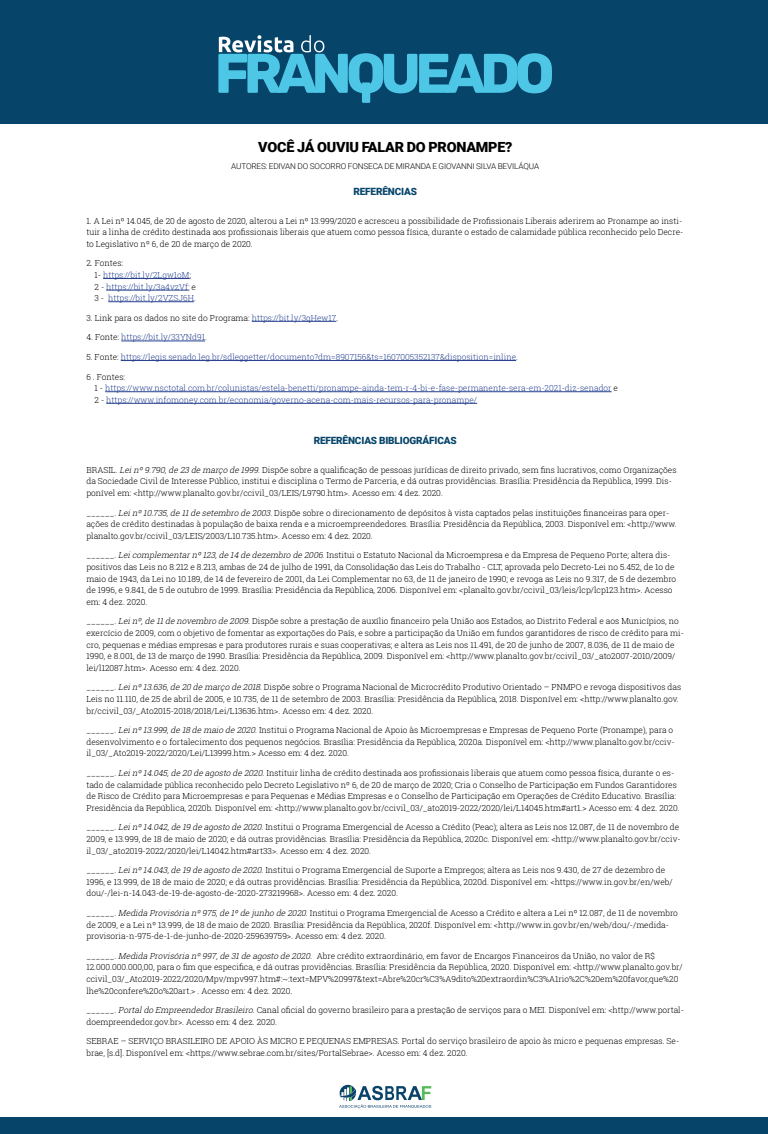
<style>
.page{position:relative;width:768px;height:1134px;background:#fff}
.page>*{position:absolute;margin:0;border:0;box-sizing:border-box;transform-origin:0 0}
.t1{font:900 14px "Roboto";letter-spacing:-.015em;color:#000}
.t2{font:900 10px "Roboto";letter-spacing:-.015em;color:#06446a}
.t3{font:300 8.32px/11.6px "Roboto Slab";color:#000}
.t4{font:300 8.32px/11.6px "Roboto Slab";color:#25408f}
.t5{font:300 8px "Roboto";letter-spacing:-.015em;color:#000}
.s1{color:#000}
.s2{color:#25408f}
.s3{font-style:italic}
</style>
<div class="page">
<div style="left:0;top:0;width:768px;height:124px;background:#06446a"></div>
<div style="left:0;top:1117px;width:768px;height:17px;background:#06446a"></div>
<svg style="left:339px;top:1085px;width:92px;height:24px"></svg>
<svg style="left:218px;top:35px;width:334px;height:68px"></svg>
<hr style="left:103px;top:278px;width:87px;height:1px;background:#25408f">
<hr style="left:106px;top:290px;width:82px;height:1px;background:#25408f">
<hr style="left:108px;top:302px;width:86px;height:1px;background:#25408f">
<hr style="left:252px;top:321px;width:84px;height:1px;background:#25408f">
<hr style="left:121px;top:341px;width:84px;height:1px;background:#25408f">
<hr style="left:121px;top:360px;width:395px;height:1px;background:#25408f">
<hr style="left:105px;top:392px;width:507px;height:1px;background:#25408f">
<hr style="left:106px;top:403px;width:371px;height:1px;background:#25408f">
<h1 class="t1" style="left:258px;top:137px;width:256px">VOCÊ JÁ OUVIU FALAR DO PRONAMPE?</h1>
<p class="t5" style="left:231px;top:161px;width:309px">AUTORES: EDIVAN DO SOCORRO FONSECA DE MIRANDA E GIOVANNI SILVA BEVILÁQUA</p>
<p class="t2" style="left:353px;top:185px;width:65px">REFERÊNCIAS</p>
<p class="t3" style="left:86px;top:214px;width:599px">1. A Lei nº 14.045, de 20 de agosto de 2020, alterou a Lei nº 13.999/2020 e acresceu a possibilidade de Profissionais Liberais aderirem ao Pronampe ao insti&shy;tuir a linha de crédito destinada aos profissionais liberais que atuem como pessoa física, durante o estado de calamidade pública reconhecido pelo Decre&shy;to Legislativo nº 6, de 20 de março de 2020.</p>
<p class="t4" style="left:94px;top:257px;width:103px;text-indent:-8px"><span class="s1">2. Fontes:<br>1-</span> https://bit.ly/2Lgw1oM<span class="s1">;<br>2 -</span> https://bit.ly/3a4vzVf<span class="s1">; e<br>3 -</span> https://bit.ly/2VZSJ6H<span class="s1">.</span></p>
<p class="t3" style="left:86px;top:312px;width:253px">3. Link para os dados no site do Programa: <span class="s2">https://bit.ly/3qHew17</span>.</p>
<p class="t4" style="left:86px;top:331px;width:122px"><span class="s1">4. Fonte:</span> https://bit.ly/33YNd91<span class="s1">.</span></p>
<p class="t4" style="left:86px;top:351px;width:433px"><span class="s1">5. Fonte:</span> https://legis.senado.leg.br/sdleggetter/documento?dm=8907156&amp;ts=1607005352137&amp;disposition=inline<span class="s1">.</span></p>
<p class="t4" style="left:94px;top:370px;width:525px;text-indent:-8px"><span class="s1">6 . Fontes:<br>1 -</span> https://www.nsctotal.com.br/colunistas/estela-benetti/pronampe-ainda-tem-r-4-bi-e-fase-permanente-sera-em-2021-diz-senador <span class="s1">e<br>2 -</span> https://www.infomoney.com.br/economia/governo-acena-com-mais-recursos-para-pronampe/</p>
<p class="t2" style="left:314px;top:434px;width:144px">REFERÊNCIAS BIBLIOGRÁFICAS</p>
<p class="t3" style="left:86px;top:464px;width:592px">BRASIL. <span class="s3">Leinº9.790,de 23 de março de 1999</span>. Dispõe sobre a qualificação de pessoas jurídicas de direito privado, sem fins lucrativos, como Organizações da Sociedade Civil de Interesse Público, institui e disciplina o Termo de Parceria, e dá outras providências. Brasília: Presidência da República, 1999. Dis&shy;ponível em: &lt;http://www.planalto.gov.br/ccivil_03/LEIS/L9790.htm&gt;. Acesso em: 4 dez. 2020.</p>
<p class="t3" style="left:86px;top:506px;width:592px">______. <span class="s3">Leinº10.735,de 11de setembro de 2003</span>. Dispõe sobre o direcionamento de depósitos à vista captados pelas instituições financeiras para oper&shy;ações de crédito destinadas à população de baixa renda e a microempreendedores. Brasília: Presidência da República, 2003. Disponível em: &lt;http://www. planalto.gov.br/ccivil_03/LEIS/2003/L10.735.htm&gt;. Acesso em: 4 dez. 2020.</p>
<p class="t3" style="left:86px;top:549px;width:591px">______. <span class="s3">Leicomplementarnº123,de 14 de dezembro de 2006</span>. Institui o Estatuto Nacional da Microempresa e da Empresa de Pequeno Porte; altera dis&shy;positivos das Leis no 8.212 e 8.213, ambas de 24 de julho de 1991, da Consolidação das Leis do Trabalho - CLT, aprovada pelo Decreto-Lei no 5.452, de 1o de maio de 1943, da Lei no 10.189, de 14 de fevereiro de 2001, da Lei Complementar no 63, de 11 de janeiro de 1990; e revoga as Leis no 9.317, de 5 de dezembro de 1996, e 9.841, de 5 de outubro de 1999. Brasília: Presidência da República, 2006. Disponível em: &lt;planalto.gov.br/ccivil_03/leis/lcp/lcp123.htm&gt;. Acesso em: 4 dez. 2020.</p>
<p class="t3" style="left:86px;top:615px;width:599px">______. <span class="s3">Leinº,de 11de novembro de 2009</span>. Dispõe sobre a prestação de auxílio financeiro pela União aos Estados, ao Distrito Federal e aos Municípios, no exercício de 2009, com o objetivo de fomentar as exportações do País, e sobre a participação da União em fundos garantidores de risco de crédito para mi&shy;cro, pequenas e médias empresas e para produtores rurais e suas cooperativas; e altera as Leis nos 11.491, de 20 de junho de 2007, 8.036, de 11 de maio de 1990, e 8.001, de 13 de março de 1990. Brasília: Presidência da República, 2009. Disponível em: &lt;http://www.planalto.gov.br/ccivil_03/_ato2007-2010/2009/ lei/l12087.htm&gt;. Acesso em: 4 dez. 2020.</p>
<p class="t3" style="left:86px;top:681px;width:596px">______. <span class="s3">Leinº13.636,de 20 de março de 2018</span>. Dispõe sobre o Programa Nacional de Microcrédito Produtivo Orientado – PNMPO e revoga dispositivos das<br>Leis no 11.110, de 25 de abril de 2005, e 10.735, de 11 de setembro de 2003. Brasília: Presidência da República, 2018. Disponível em: &lt;http://www.planalto.gov. br/ccivil_03/_Ato2015-2018/2018/Lei/L13636.htm&gt;. Acesso em: 4 dez. 2020.</p>
<p class="t3" style="left:86px;top:724px;width:590px">______. <span class="s3">Leinº13.999,de 18 de maio de 2020</span>. Institui o Programa Nacional de Apoio às Microempresas e Empresas de Pequeno Porte (Pronampe), para o desenvolvimento e o fortalecimento dos pequenos negócios. Brasília: Presidência da República, 2020a. Disponível em: &lt;http://www.planalto.gov.br/cciv&shy;il_03/_Ato2019-2022/2020/Lei/L13999.htm.&gt; Acesso em: 4 dez. 2020.</p>
<p class="t3" style="left:86px;top:767px;width:595px">______. <span class="s3">Leinº14.045,de 20 de agosto de 2020</span>. Instituir linha de crédito destinada aos profissionais liberais que atuem como pessoa física, durante o es&shy;tado de calamidade pública reconhecido pelo Decreto Legislativo nº 6, de 20 de março de 2020; Cria o Conselho de Participação em Fundos Garantidores de Risco de Crédito para Microempresas e para Pequenas e Médias Empresas e o Conselho de Participação em Operações de Crédito Educativo. Brasília:<br>Presidência da República, 2020b. Disponível em: &lt;http://www.planalto.gov.br/ccivil_03/_ato2019-2022/2020/lei/L14045.htm#art1.&gt; Acesso em: 4 dez. 2020.</p>
<p class="t3" style="left:86px;top:821px;width:596px">______. <span class="s3">Leinº14.042,de 19 de agosto de 2020</span>. Institui o Programa Emergencial de Acesso a Crédito (Peac); altera as Leis nos 12.087, de 11 de novembro de<br>2009, e 13.999, de 18 de maio de 2020; e dá outras providências. Brasília: Presidência da República, 2020c. Disponível em: &lt;http://www.planalto.gov.br/cciv&shy;il_03/_ato2019-2022/2020/lei/L14042.htm#art33&gt;. Acesso em: 4 dez. 2020.</p>
<p class="t3" style="left:86px;top:864px;width:588px">______. <span class="s3">Leinº14.043,de 19 de agosto de 2020</span>. Institui o Programa Emergencial de Suporte a Empregos; altera as Leis nos 9.430, de 27 de dezembro de<br>1996, e 13.999, de 18 de maio de 2020; e dá outras providências. Brasília: Presidência da República, 2020d. Disponível em: &lt;https://www.in.gov.br/en/web/ dou/-/lei-n-14.043-de-19-de-agosto-de-2020-273219968&gt;. Acesso em: 4 dez. 2020.</p>
<p class="t3" style="left:86px;top:907px;width:593px">______. <span class="s3">Medida Provisória nº975,de 1ºde junho de 2020</span>. Institui o Programa Emergencial de Acesso a Crédito e altera a Lei nº 12.087, de 11 de novembro de 2009, e a Lei nº 13.999, de 18 de maio de 2020. Brasília: Presidência da República, 2020f. Disponível em: &lt;http://www.in.gov.br/en/web/dou/-/medida&shy;provisoria-n-975-de-1-de-junho-de-2020-259639759&gt;. Acesso em: 4 dez. 2020.</p>
<p class="t3" style="left:86px;top:950px;width:598px">______. <span class="s3">Medida Provisória nº997,de 31de agosto de 2020.</span> Abre crédito extraordinário, em favor de Encargos Financeiros da União, no valor de R$ 12.000.000.000,00, para o fim que especifica, e dá outras providências. Brasília: Presidência da República, 2020. Disponível em: &lt;http://www.planalto.gov.br/ ccivil_03/_Ato2019-2022/2020/Mpv/mpv997.htm#:~:text=MPV%20997&amp;text=Abre%20cr%C3%A9dito%20extraordin%C3%A1rio%2C%20em%20favor,que%20 lhe%20confere%20o%20art.&gt; . Acesso em: 4 dez. 2020.</p>
<p class="t3" style="left:86px;top:1004px;width:599px">______. <span class="s3">Portaldo EmpreendedorBrasileiro</span>. Canal oficial do governo brasileiro para a prestação de serviços para o MEI. Disponível em: &lt;http://www.portal&shy;doempreendedor.gov.br&gt;. Acesso em: 4 dez. 2020.</p>
<p class="t3" style="left:86px;top:1035px;width:594px">SEBRAE – SERVIÇO BRASILEIRO DE APOIO ÀS MICRO E PEQUENAS EMPRESAS. Portal do serviço brasileiro de apoio às micro e pequenas empresas. Se&shy;brae, [s.d]. Disponível em: &lt;https://www.sebrae.com.br/sites/PortalSebrae&gt;. Acesso em: 4 dez. 2020.</p>
</div>
